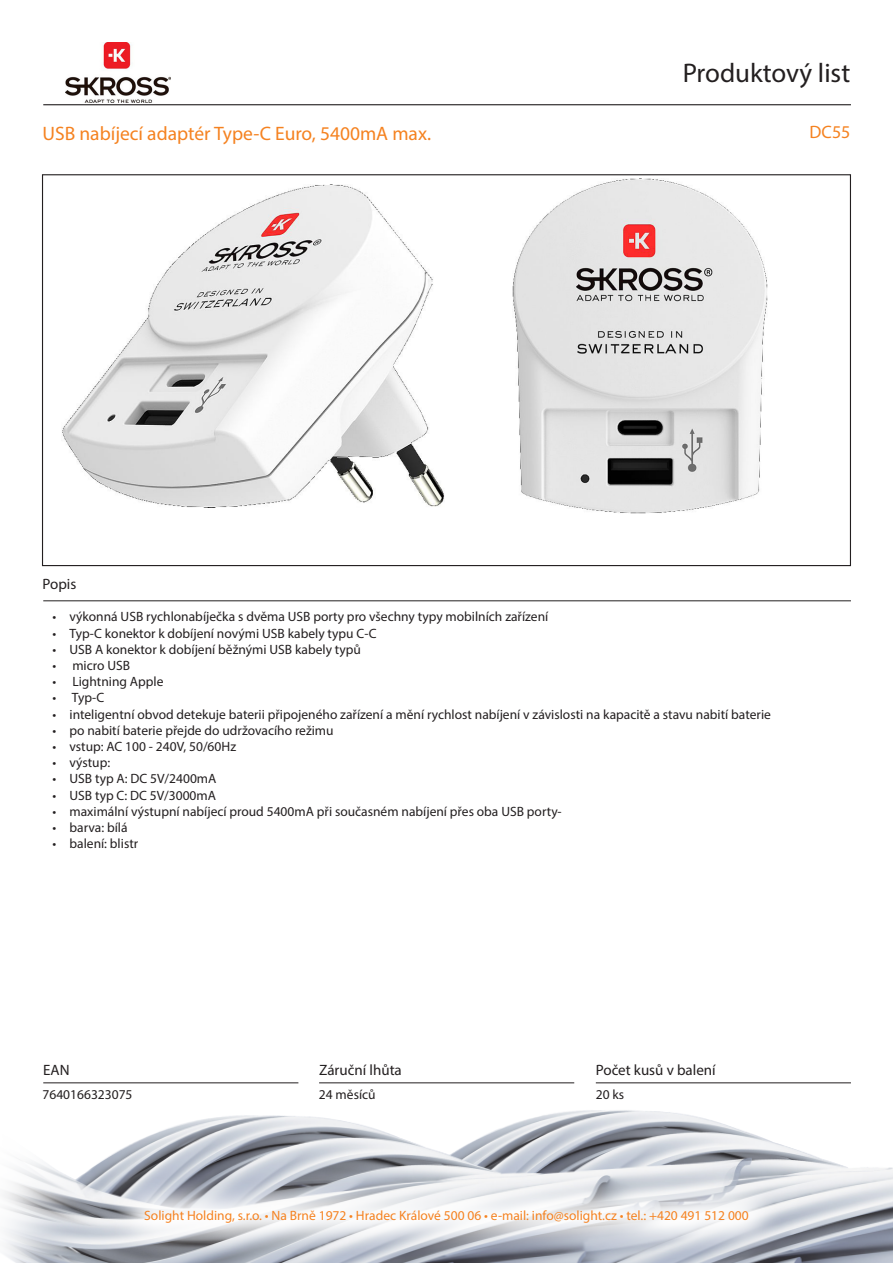
<style>
.page{position:relative;width:893px;height:1263px;background:#fff}
.page>*{position:absolute;margin:0;border:0;box-sizing:border-box;transform-origin:0 0}
.t1{font:27px "Myriad Pro";color:#231f20}
.t2{font:19.5px "Myriad Pro";color:#f58220}
.Kód_produktu{font:18px "Myriad Pro";color:#f58220}
.t3{font:15px "Myriad Pro";color:#231f20}
.t4{font:13.5px "Myriad Pro";color:#231f20}
.t5{font:13.5px "Myriad Pro";color:#f58220}
</style>
<div class="page">
<img style="left:3px;top:1082px;width:890px;height:181px">
<hr style="left:43px;top:104px;width:808px;height:1px;background:#231f20">
<hr style="left:43px;top:600px;width:808px;height:1px;background:#231f20">
<hr style="left:596px;top:1082px;width:255px;height:1px;background:#231f20">
<hr style="left:319px;top:1082px;width:255px;height:1px;background:#231f20">
<hr style="left:43px;top:1082px;width:255px;height:1px;background:#231f20">
<svg style="left:109px;top:1175px;width:674px;height:83px"></svg>
<img style="left:65px;top:43px;width:106px;height:59px">
<img style="left:62px;top:185px;width:383px;height:322px">
<img style="left:512px;top:179px;width:255px;height:334px">
<h1 class="t1" style="left:683px;top:56px;width:169px">Produktový list</h1>
<p class="t2" style="left:43px;top:121px;width:390px">USB nabíjecí adaptér Type-C Euro, 5400mA max.</p>
<p class="Kód_produktu" style="left:809px;top:121px;width:42px">DC55</p>
<p class="t3" style="left:43px;top:575px;width:35px">Popis</p>
<p class="t4" style="left:53px;top:608px;width:497px">• výkonná USB rychlonabíječka s dvěma USB porty pro všechny typy mobilních zařízení</p>
<p class="t4" style="left:53px;top:625px;width:325px">• Typ-C konektor k dobíjení novými USB kabely typu C-C</p>
<p class="t4" style="left:53px;top:641px;width:310px">• USB A konektor k dobíjení běžnými USB kabely typů</p>
<p class="t4" style="left:53px;top:657px;width:79px">• micro USB</p>
<p class="t4" style="left:53px;top:673px;width:112px">• Lightning Apple</p>
<p class="t4" style="left:53px;top:689px;width:53px">• Typ-C</p>
<p class="t4" style="left:53px;top:706px;width:720px">• inteligentní obvod detekuje baterii připojeného zařízení a mění rychlost nabíjení v závislosti na kapacitě a stavu nabití baterie</p>
<p class="t4" style="left:53px;top:722px;width:283px">• po nabití baterie přejde do udržovacího režimu</p>
<p class="t4" style="left:53px;top:738px;width:185px">• vstup: AC 100 - 240V, 50/60Hz</p>
<p class="t4" style="left:53px;top:754px;width:59px">• výstup:</p>
<p class="t4" style="left:53px;top:770px;width:165px">• USB typ A: DC 5V/2400mA</p>
<p class="t4" style="left:53px;top:787px;width:165px">• USB typ C: DC 5V/3000mA</p>
<p class="t4" style="left:53px;top:803px;width:511px">• maximální výstupní nabíjecí proud 5400mA při současném nabíjení přes oba USB porty-</p>
<p class="t4" style="left:53px;top:819px;width:77px">• barva: bílá</p>
<p class="t4" style="left:53px;top:835px;width:87px">• balení: blistr</p>
<p class="t3" style="left:43px;top:1060px;width:28px">EAN</p>
<p class="t3" style="left:319px;top:1060px;width:84px">Záruční lhůta</p>
<p class="t3" style="left:596px;top:1060px;width:121px">Počet kusů v balení</p>
<p class="t4" style="left:43px;top:1086px;width:92px">7640166323075</p>
<p class="t4" style="left:319px;top:1086px;width:58px">24 měsíců</p>
<p class="t4" style="left:596px;top:1086px;width:30px">20 ks</p>
<p class="t5" style="left:144px;top:1207px;width:606px">Solight Holding, s.r.o. • Na Brně 1972 • Hradec Králové 500 06 • e-mail: info@solight.cz • tel.: +420 491 512 000</p>
</div>
